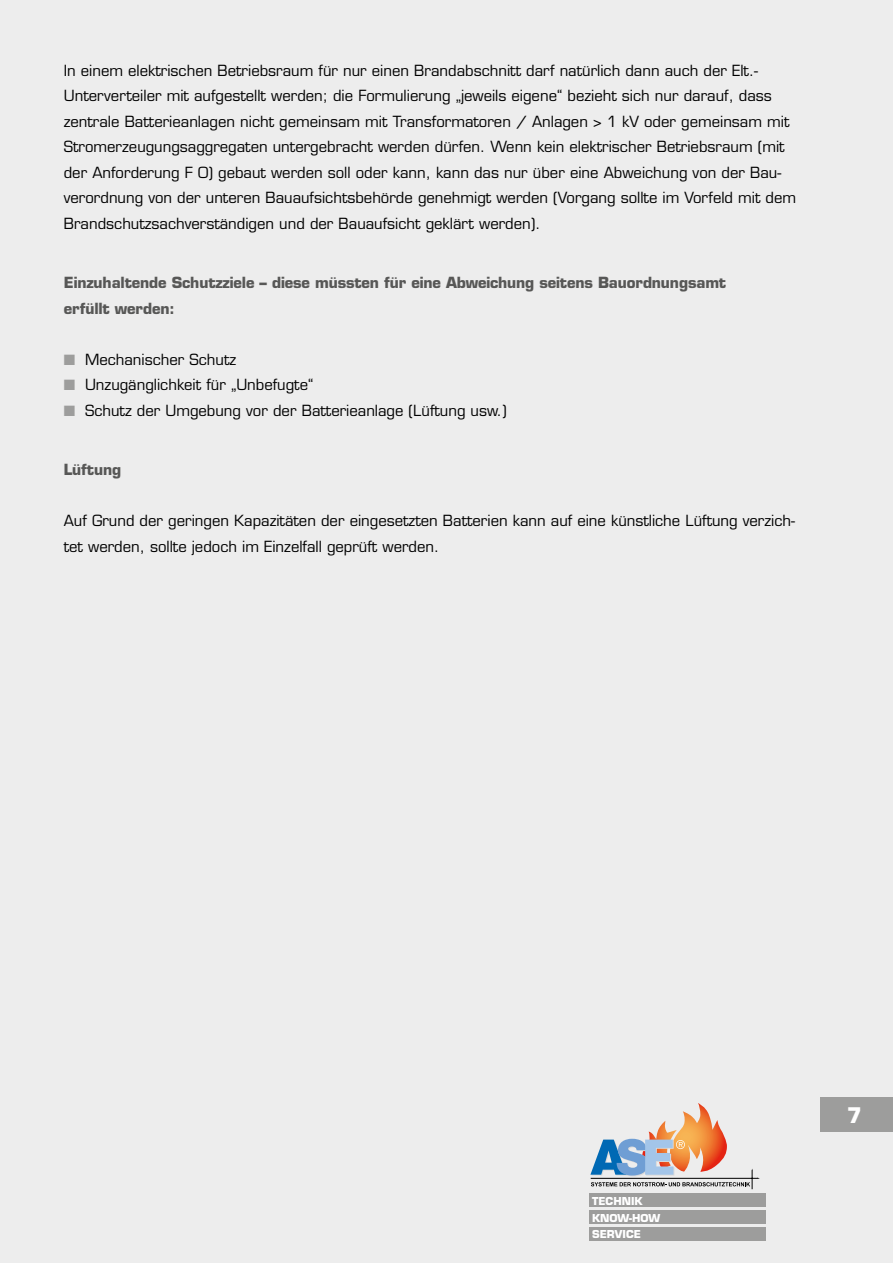
<style>
.page{position:relative;width:893px;height:1263px;background:#ededed}
.page>*{position:absolute;margin:0;border:0;box-sizing:border-box;transform-origin:0 0}
.t1{font:700 21px "Eurostile";color:#fff}
.t2{font:15px/25.5px "Eurostile";color:#000}
.t3{font:700 15px/25.5px "Eurostile";letter-spacing:-.01em;color:#575756}
.t4{font:700 10.65px/16.8px "Eurostile";color:#fff}
.s1{color:#9d9d9c}
</style>
<div class="page">
<div style="left:821px;top:1097px;width:72px;height:34px;background:#9d9d9c"></div>
<svg style="left:590px;top:1103px;width:170px;height:86px"></svg>
<div style="left:589px;top:1194px;width:176px;height:13px;background:#9d9d9c"></div>
<div style="left:589px;top:1211px;width:176px;height:13px;background:#9d9d9c"></div>
<div style="left:589px;top:1227px;width:176px;height:14px;background:#9d9d9c"></div>
<p class="t2" style="left:64px;top:58px;width:734px">In einem elektrischen Betriebsraum für nur einen Brandabschnitt darf natürlich dann auch der Elt.- Unterverteiler mit aufgestellt werden; die Formulierung „jeweils eigene“ bezieht sich nur darauf, dass zentrale Batterieanlagen nicht gemeinsam mit Transformatoren / Anlagen &gt; 1 kV oder gemeinsam mit Stromerzeugungsaggregaten untergebracht werden dürfen. Wenn kein elektrischer Betriebsraum (mit der Anforderung F 0) gebaut werden soll oder kann, kann das nur über eine Abweichung von der Bau&shy;verordnung von der unteren Bauaufsichtsbehörde genehmigt werden (Vorgang sollte im Vorfeld mit dem Brandschutzsachverständigen und der Bauaufsicht geklärt werden).</p>
<p class="t3" style="left:64px;top:270px;width:664px">Einzuhaltende Schutzziele – diese müssten für eine Abweichung seitens Bauordnungsamt erfüllt werden:</p>
<p class="t2" style="left:64px;top:347px;width:174px"><span class="s1">■</span> Mechanischer Schutz</p>
<p class="t2" style="left:64px;top:372px;width:251px"><span class="s1">■</span> Unzugänglichkeit für „Unbefugte“</p>
<p class="t2" style="left:64px;top:398px;width:444px"><span class="s1">■</span> Schutz der Umgebung vor der Batterieanlage (Lüftung usw.)</p>
<p class="t3" style="left:64px;top:457px;width:59px">Lüftung</p>
<p class="t2" style="left:64px;top:508px;width:733px">Auf Grund der geringen Kapazitäten der eingesetzten Batterien kann auf eine künstliche Lüftung verzich&shy;tet werden, sollte jedoch im Einzelfall geprüft werden.</p>
<p class="t4" style="left:592px;top:1192px;width:70px">TECHNIK<br>KNOW-HOW<br>SERVICE</p>
<h1 class="t1" style="left:847px;top:1102px;width:17px">7</h1>
</div>
